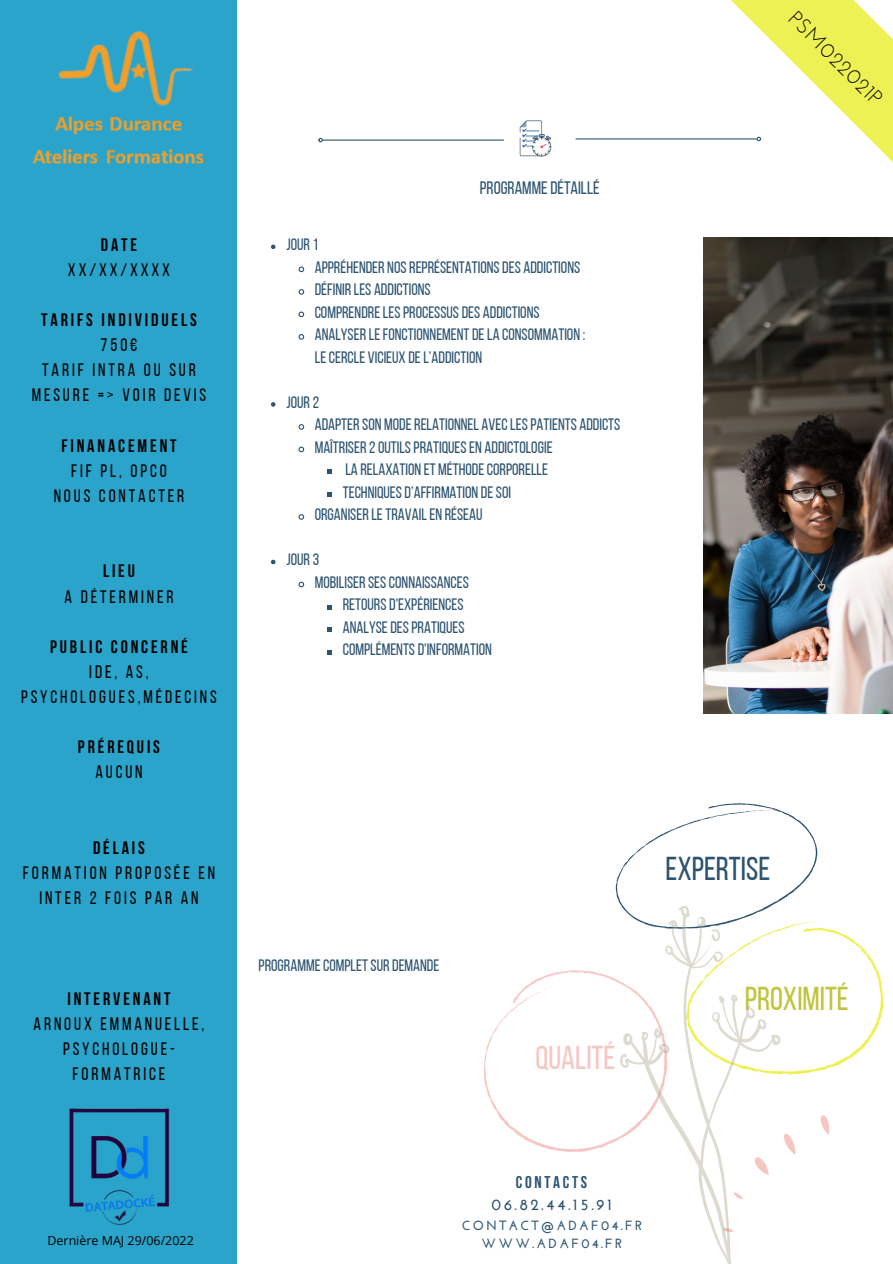
<style>
.page{position:relative;width:893px;height:1264px;background:#fff}
.page>*{position:absolute;margin:0;border:0;box-sizing:border-box;transform-origin:0 0}
.t1{font:33px "Bebas Neue";color:#2c5371}
.t2{font:33px "Bebas Neue";color:#c1c43b}
.t3{font:33px "Bebas Neue";color:#f6c6c2}
.t4{font:21.15px "Josefin Sans";color:#000}
.t5{font:18px/25px "Bebas Neue";letter-spacing:.16em;color:#000;text-align:center}
.t6{font:18px "Bebas Neue";color:#2c5371}
.t7{font:700 18px/25px "Bebas Neue";letter-spacing:.16em;color:#000;text-align:center}
.t8{font:700 16.95px "Bebas Neue";letter-spacing:.16em;color:#2c5371}
.t9{font:16.5px "Bebas Neue";color:#2c5371}
.t10{font:700 15.9px "Josefin Sans";letter-spacing:.16em;color:#2c5371}
.t11{font:700 13.35px "Josefin Sans";letter-spacing:.16em;color:#2c5371}
.t12{font:12.45px "Open Sans";color:#000}
.s1{font-weight:700}
.s2{font-weight:400}
</style>
<div class="page">
<div style="left:0;top:0;width:236px;height:1263px;background:#2aa4cb"></div>
<img style="left:32px;top:31px;width:172px;height:133px">
<hr style="left:323px;top:139px;width:180px;height:2px;background:#2c5371">
<svg style="left:318px;top:138px;width:5px;height:4px"></svg>
<hr style="left:576px;top:138px;width:180px;height:1px;background:#2c5371">
<svg style="left:719px;top:0;width:173px;height:161px"></svg>
<svg style="left:519px;top:120px;width:32px;height:36px"></svg>
<svg style="left:271px;top:244px;width:4px;height:5px"></svg>
<svg style="left:298px;top:266px;width:7px;height:7px"></svg>
<svg style="left:298px;top:289px;width:7px;height:6px"></svg>
<svg style="left:298px;top:311px;width:7px;height:7px"></svg>
<svg style="left:298px;top:334px;width:7px;height:6px"></svg>
<svg style="left:271px;top:402px;width:4px;height:4px"></svg>
<svg style="left:298px;top:424px;width:7px;height:6px"></svg>
<svg style="left:298px;top:446px;width:7px;height:7px"></svg>
<svg style="left:327px;top:469px;width:5px;height:5px"></svg>
<svg style="left:327px;top:492px;width:5px;height:4px"></svg>
<svg style="left:298px;top:514px;width:7px;height:6px"></svg>
<svg style="left:271px;top:559px;width:4px;height:5px"></svg>
<svg style="left:298px;top:581px;width:7px;height:7px"></svg>
<svg style="left:327px;top:605px;width:5px;height:4px"></svg>
<svg style="left:327px;top:627px;width:5px;height:4px"></svg>
<svg style="left:327px;top:650px;width:5px;height:4px"></svg>
<svg style="left:484px;top:803px;width:400px;height:460px"></svg>
<img style="left:703px;top:237px;width:189px;height:476px">
<img style="left:69px;top:1108px;width:101px;height:117px">
<h5 class="t5" style="left:68px;top:234px;width:104px"><span class="s1">DATE<br></span>XX/XX/XXXX</h5>
<h5 class="t5" style="left:32px;top:309px;width:176px"><span class="s1">TARIFS INDIVIDUELS<br></span>750€<br>TARIF INTRA OU SUR<br>MESURE =&gt; VOIR DEVIS</h5>
<h5 class="t5" style="left:54px;top:435px;width:132px"><span class="s1">FINANACEMENT<br></span>FIF PL, OPCO<br>NOUS CONTACTER</h5>
<h5 class="t5" style="left:64px;top:560px;width:110px"><span class="s1">LIEU<br></span>A DÉTERMINER</h5>
<h5 class="t5" style="left:21px;top:635px;width:197px"><span class="s1">PUBLIC CONCERNÉ<br></span>IDE, AS,<br>PSYCHOLOGUES,MÉDECINS</h5>
<h5 class="t7" style="left:78px;top:736px;width:84px">PRÉREQUIS<br><span class="s2">AUCUN</span></h5>
<h5 class="t5" style="left:23px;top:836px;width:194px"><span class="s1">DÉLAIS<br></span>FORMATION PROPOSÉE EN<br>INTER 2 FOIS PAR AN</h5>
<h5 class="t5" style="left:34px;top:987px;width:172px"><span class="s1">INTERVENANT<br></span>ARNOUX EMMANUELLE,<br>PSYCHOLOGUE-<br>FORMATRICE</h5>
<h5 class="t6" style="left:480px;top:181px;width:121px">PROGRAMMEDÉTAILLÉ</h5>
<h4 class="t9" style="left:286px;top:238px;width:33px">JOUR1</h4>
<h4 class="t9" style="left:315px;top:260px;width:267px">APPRÉHENDER NOSREPRÉSENTATIONSDES ADDICTIONS</h4>
<h4 class="t9" style="left:315px;top:283px;width:117px">DÉFINIRLES ADDICTIONS</h4>
<h4 class="t9" style="left:315px;top:305px;width:226px">COMPRENDRELESPROCESSUSDES ADDICTIONS</h4>
<h4 class="t9" style="left:315px;top:328px;width:272px">ANALYSERLEFONCTIONNEMENTDELA CONSOMMATION :</h4>
<h4 class="t9" style="left:315px;top:350px;width:169px">LECERCLE VICIEUX DEL’ADDICTION</h4>
<h4 class="t9" style="left:286px;top:395px;width:34px">JOUR2</h4>
<h4 class="t9" style="left:315px;top:418px;width:307px">ADAPTERSON MODERELATIONNEL AVECLESPATIENTS ADDICTS</h4>
<p class="t9" style="left:315px;top:440px;width:239px">MAÎTRISER2OUTILSPRATIQUESEN ADDICTOLOGIE</p>
<p class="t9" style="left:345px;top:463px;width:204px">LA RELAXATION ET MÉTHODECORPORELLE</p>
<p class="t9" style="left:343px;top:485px;width:170px">TECHNIQUESD’AFFIRMATION DESOI</p>
<h3 class="t9" style="left:315px;top:508px;width:169px">ORGANISERLETRAVAILEN RÉSEAU</h3>
<p class="t9" style="left:286px;top:553px;width:34px">JOUR3</p>
<h5 class="t9" style="left:315px;top:575px;width:156px">MOBILISERSESCONNAISSANCES</h5>
<h5 class="t9" style="left:343px;top:598px;width:122px">RETOURSD'EXPÉRIENCES</h5>
<h5 class="t9" style="left:343px;top:620px;width:123px">ANALYSEDESPRATIQUES</h5>
<h5 class="t9" style="left:343px;top:643px;width:151px">COMPLÉMENTSD'INFORMATION</h5>
<h5 class="t9" style="left:258px;top:958px;width:182px">PROGRAMMECOMPLETSURDEMANDE</h5>
<h5 class="t3" style="left:535px;top:1044px;width:81px">QUALITÉ</h5>
<h5 class="t4" style="left:798px;top:8px;width:124px;rotate:45deg">PSM022021P</h5>
<h5 class="t1" style="left:665px;top:855px;width:106px">EXPERTISE</h5>
<h5 class="t2" style="left:744px;top:985px;width:105px">PROXIMITÉ</h5>
<p class="t8" style="left:515px;top:1175px;width:73px">CONTACTS</p>
<p class="t10" style="left:491px;top:1198px;width:122px">06.82.44.15.91</p>
<p class="t11" style="left:461px;top:1220px;width:182px">CONTACT@ADAF04.FR</p>
<h1 class="t12" style="left:47px;top:1231px;width:148px">Dernière MAJ 29/06/2022</h1>
<p class="t11" style="left:481px;top:1237px;width:142px">WWW.ADAF04.FR</p>
</div>
